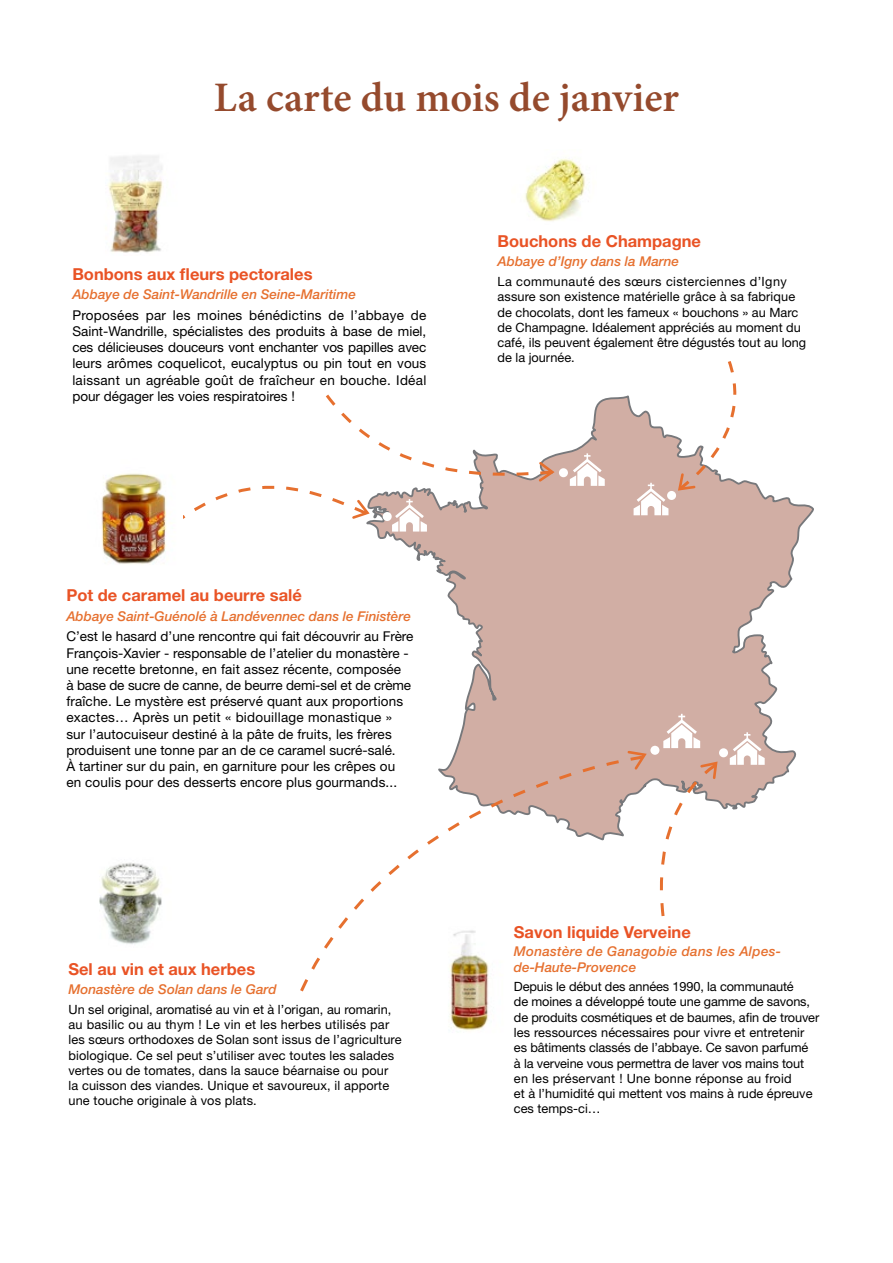
<style>
.page{position:relative;width:893px;height:1263px;background:#fff}
.page>*{position:absolute;margin:0;border:0;box-sizing:border-box;transform-origin:0 0}
.t1{font:600 42px "Minion Pro";color:#954a2d}
.t2{font:700 16.5px "Helvetica Neue LT Std";color:#e95325}
.t3{font:13.5px/16.2px "Helvetica Neue LT Std";letter-spacing:.01em;color:#000;text-align:justify}
.t4{font:italic 500 13.5px "Helvetica Neue LT Std";color:#e6702f}
.t5{font:italic 500 13.5px/15.3px "Helvetica Neue LT Std";letter-spacing:.02em;color:#e6702f}
.t6{font:12.75px/15.3px "Helvetica Neue LT Std";color:#000}
</style>
<div class="page">
<svg style="left:377px;top:395px;width:437px;height:415px"></svg>
<div style="left:559px;top:468px;width:9px;height:9px;background:#fff;border-radius:50%"></div>
<svg style="left:570px;top:453px;width:35px;height:33px"></svg>
<div style="left:667px;top:491px;width:9px;height:9px;background:#fff;border-radius:50%"></div>
<svg style="left:634px;top:483px;width:34px;height:32px"></svg>
<div style="left:719px;top:748px;width:9px;height:9px;background:#fff;border-radius:50%"></div>
<svg style="left:730px;top:732px;width:35px;height:33px"></svg>
<img style="left:108px;top:156px;width:55px;height:97px">
<img style="left:99px;top:862px;width:63px;height:82px">
<img style="left:524px;top:158px;width:62px;height:63px">
<svg style="left:183px;top:394px;width:374px;height:138px"></svg>
<svg style="left:676px;top:361px;width:80px;height:131px"></svg>
<svg style="left:300px;top:754px;width:326px;height:238px"></svg>
<svg style="left:626px;top:714px;width:93px;height:203px"></svg>
<img style="left:101px;top:473px;width:66px;height:91px">
<img style="left:432px;top:927px;width:76px;height:104px">
<h1 class="t1" style="left:214px;top:69px;width:467px">La carte du mois de janvier</h1>
<p class="t2" style="left:72px;top:264px;width:242px">Bonbons aux fleurs pectorales</p>
<p class="t4" style="left:72px;top:286px;width:285px">Abbaye de Saint-Wandrille en Seine-Maritime</p>
<p class="t3" style="left:72px;top:307px;width:355px">Proposées par les moines bénédictins de l’abbaye de Saint-Wandrille, spécialistes des produits à base de miel, ces délicieuses douceurs vont enchanter vos papilles avec leurs arômes coquelicot, eucalyptus ou pin tout en vous laissant un agréable goût de fraîcheur en bouche. Idéal pour dégager les voies respiratoires !</p>
<p class="t2" style="left:498px;top:231px;width:205px">Bouchons de Champagne</p>
<p class="t4" style="left:498px;top:254px;width:183px">Abbaye d’Igny dans la Marne</p>
<p class="t6" style="left:498px;top:274px;width:310px">La communauté des sœurs cisterciennes d’Igny assure son existence matérielle grâce à sa fabrique de chocolats, dont les fameux « bouchons » au Marc de Champagne. Idéalement appréciés au moment du café, ils peuvent également être dégustés tout au long de la journée.</p>
<p class="t2" style="left:66px;top:584px;width:237px">Pot de caramel au beurre salé</p>
<p class="t4" style="left:66px;top:608px;width:346px">Abbaye Saint-Guénolé à Landévennec dans le Finistère</p>
<p class="t3" style="left:66px;top:628px;width:349px;text-align:left">C’est le hasard d’une rencontre qui fait découvrir au Frère François-Xavier - responsable de l’atelier du monastère - une recette bretonne, en fait assez récente, composée<br>à base de sucre de canne, de beurre demi-sel et de crème fraîche. Le mystère est préservé quant aux proportions exactes… Après un petit « bidouillage monastique » sur l’autocuiseur destiné à la pâte de fruits, les frères produisent une tonne par an de ce caramel sucré-salé.<br>À tartiner sur du pain, en garniture pour les crêpes ou en coulis pour des desserts encore plus gourmands...</p>
<p class="t2" style="left:68px;top:958px;width:188px">Sel au vin et aux herbes</p>
<p class="t4" style="left:68px;top:981px;width:210px">Monastère de Solan dans le Gard</p>
<p class="t6" style="left:68px;top:1001px;width:335px">Un sel original, aromatisé au vin et à l’origan, au romarin, au basilic ou au thym ! Le vin et les herbes utilisés par les sœurs orthodoxes de Solan sont issus de l’agriculture biologique. Ce sel peut s’utiliser avec toutes les salades vertes ou de tomates, dans la sauce béarnaise ou pour<br>la cuisson des viandes. Unique et savoureux, il apporte une touche originale à vos plats.</p>
<p class="t2" style="left:514px;top:922px;width:178px">Savon liquide Verveine</p>
<p class="t5" style="left:514px;top:944px;width:269px">Monastère de Ganagobie dans les Alpes&shy;de-Haute-Provence</p>
<p class="t6" style="left:514px;top:979px;width:307px">Depuis le début des années 1990, la communauté<br>de moines a développé toute une gamme de savons, de produits cosmétiques et de baumes, afin de trouver les ressources nécessaires pour vivre et entretenir es bâtiments classés de l’abbaye. Ce savon parfumé<br>à la verveine vous permettra de laver vos mains tout en les préservant ! Une bonne réponse au froid<br>et à l’humidité qui mettent vos mains à rude épreuve ces temps-ci…</p>
</div>
